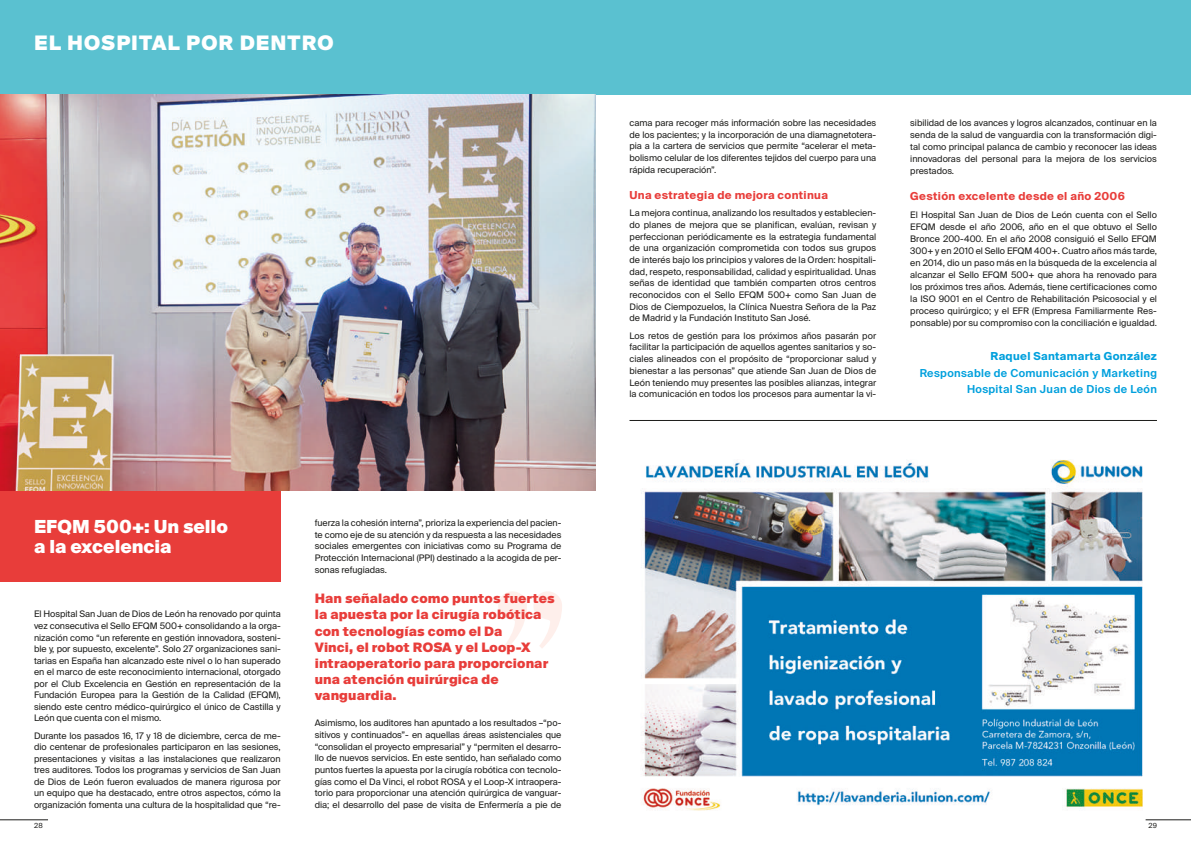
<style>
.page{position:relative;width:1191px;height:842px;background:#fff}
.page>*{position:absolute;margin:0;border:0;box-sizing:border-box;transform-origin:0 0}
.t1{font:900 20px "Suisse Intl";letter-spacing:.05em;color:#fff}
.t2{font:900 18px/20px "Suisse Intl";color:#fff}
.t3{font:900 13px/16.2px "Suisse Intl";letter-spacing:.01em;color:#e83d3a}
.t4{font:600 11px/16.4px "Suisse Intl";letter-spacing:.03em;color:#00a0dd;text-align:right}
.t5{font:700 11px "Suisse Intl";letter-spacing:.03em;color:#e83d3a}
.t6{font:700 11px "Suisse Intl";letter-spacing:.03em;color:#00a0dd}
.t7{font:9px/11.7px "Suisse Intl";letter-spacing:-.005em;color:#1d1d1b;text-align:justify}
.t8{font:7px "Suisse Intl";color:#1d1d1b}
</style>
<div class="page">
<hr style="left:1145px;top:819px;width:46px;height:1px;background:#1d1d1b">
<hr style="left:0;top:819px;width:48px;height:1px;background:#1d1d1b">
<div style="left:0;top:0;width:1191px;height:95px;background:#5ac1d0"></div>
<img style="left:0;top:95px;width:596px;height:396px">
<div style="left:0;top:491px;width:281px;height:90px;background:#e83d3a"></div>
<img style="left:641px;top:460px;width:502px;height:350px">
<hr style="left:629px;top:420px;width:528px;height:1px;background:#1d1d1b">
<svg style="left:498px;top:591px;width:29px;height:57px"></svg>
<svg style="left:533px;top:591px;width:29px;height:57px"></svg>
<h1 class="t1" style="left:34px;top:31px;width:301px">EL HOSPITAL POR DENTRO</h1>
<h2 class="t2" style="left:34px;top:517px;width:195px">EFQM 500+: Un sello a la excelencia</h2>
<p class="t7" style="left:34px;top:608px;width:248px">El Hospital San Juan de Dios de León ha renovado por quinta vez consecutiva el Sello EFQM 500+ consolidando a la orga&shy;nización como “un referente en gestión innovadora, sosteni&shy;ble y, por supuesto, excelente”. Solo 27 organizaciones sani&shy;tarias en España han alcanzado este nivel o lo han superado en el marco de este reconocimiento internacional, otorgado por el Club Excelencia en Gestión en representación de la Fundación Europea para la Gestión de la Calidad (EFQM), siendo este centro médico-quirúrgico el único de Castilla y León que cuenta con el mismo.</p>
<p class="t7" style="left:34px;top:730px;width:248px">Durante los pasados 16, 17 y 18 de diciembre, cerca de me&shy;dio centenar de profesionales participaron en las sesiones, presentaciones y visitas a las instalaciones que realizaron tres auditores. Todos los programas y servicios de San Juan de Dios de León fueron evaluados de manera rigurosa por un equipo que ha destacado, entre otros aspectos, cómo la organización fomenta una cultura de la hospitalidad que “re-</p>
<p class="t7" style="left:315px;top:517px;width:248px">fuerza la cohesión interna”, prioriza la experiencia del pacien&shy;te como eje de su atención y da respuesta a las necesidades sociales emergentes con iniciativas como su Programa de Protección Internacional (PPI) destinado a la acogida de per&shy;sonas refugiadas.</p>
<h3 class="t3" style="left:315px;top:591px;width:241px">Han señalado como puntos fuertes la apuesta por la cirugía robótica con tecnologías como el Da<br>Vinci, el robot ROSA y el Loop-X intraoperatorio para proporcionar una atención quirúrgica de vanguardia.</h3>
<p class="t7" style="left:315px;top:717px;width:248px">Asimismo, los auditores han apuntado a los resultados –“po&shy;sitivos y continuados”- en aquellas áreas asistenciales que “consolidan el proyecto empresarial” y “permiten el desarro&shy;llo de nuevos servicios. En este sentido, han señalado como puntos fuertes la apuesta por la cirugía robótica con tecnolo&shy;gías como el Da Vinci, el robot ROSA y el Loop-X intraopera&shy;torio para proporcionar una atención quirúrgica de vanguar&shy;dia; el desarrollo del pase de visita de Enfermería a pie de</p>
<p class="t7" style="left:629px;top:117px;width:248px">cama para recoger más información sobre las necesidades de los pacientes; y la incorporación de una diamagnetotera&shy;pia a la cartera de servicios que permite “acelerar el meta&shy;bolismo celular de los diferentes tejidos del cuerpo para una rápida recuperación”.</p>
<p class="t5" style="left:629px;top:188px;width:200px">Una estrategia de mejora continua</p>
<p class="t7" style="left:629px;top:207px;width:248px">La mejora continua, analizando los resultados y establecien&shy;do planes de mejora que se planifican, evalúan, revisan y perfeccionan periódicamente es la estrategia fundamental de una organización comprometida con todos sus grupos de interés bajo los principios y valores de la Orden: hospitali&shy;dad, respeto, responsabilidad, calidad y espiritualidad. Unas señas de identidad que también comparten otros centros reconocidos con el Sello EFQM 500+ como San Juan de Dios de Ciempozuelos, la Clínica Nuestra Señora de la Paz de Madrid y la Fundación Instituto San José.</p>
<p class="t7" style="left:629px;top:330px;width:248px">Los retos de gestión para los próximos años pasarán por facilitar la participación de aquellos agentes sanitarios y so&shy;ciales alineados con el propósito de “proporcionar salud y bienestar a las personas” que atiende San Juan de Dios de León teniendo muy presentes las posibles alianzas, integrar la comunicación en todos los procesos para aumentar la vi-</p>
<p class="t7" style="left:910px;top:117px;width:248px;line-height:12px">sibilidad de los avances y logros alcanzados, continuar en la senda de la salud de vanguardia con la transformación digi&shy;tal como principal palanca de cambio y reconocer las ideas innovadoras del personal para la mejora de los servicios prestados.</p>
<p class="t5" style="left:910px;top:190px;width:216px">Gestión excelente desde el año 2006</p>
<p class="t7" style="left:910px;top:209px;width:248px;line-height:12px">El Hospital San Juan de Dios de León cuenta con el Sello EFQM desde el año 2006, año en el que obtuvo el Sello Bronce 200-400. En el año 2008 consiguió el Sello EFQM 300+ y en 2010 el Sello EFQM 400+. Cuatro años más tarde, en 2014, dio un paso más en la búsqueda de la excelencia al alcanzar el Sello EFQM 500+ que ahora ha renovado para los próximos tres años. Además, tiene certificaciones como la ISO 9001 en el Centro de Rehabilitación Psicosocial y el proceso quirúrgico; y el EFR (Empresa Familiarmente Res&shy;ponsable) por su compromiso con la conciliación e igualdad.</p>
<p class="t6" style="left:990px;top:350px;width:168px">Raquel Santamarta González</p>
<p class="t4" style="left:919px;top:364px;width:239px">Responsable de Comunicación y Marketing<br>Hospital San Juan de Dios de León</p>
<p class="t8" style="left:34px;top:821px;width:10px">28</p>
<p class="t8" style="left:1148px;top:821px;width:10px">29</p>
</div>
